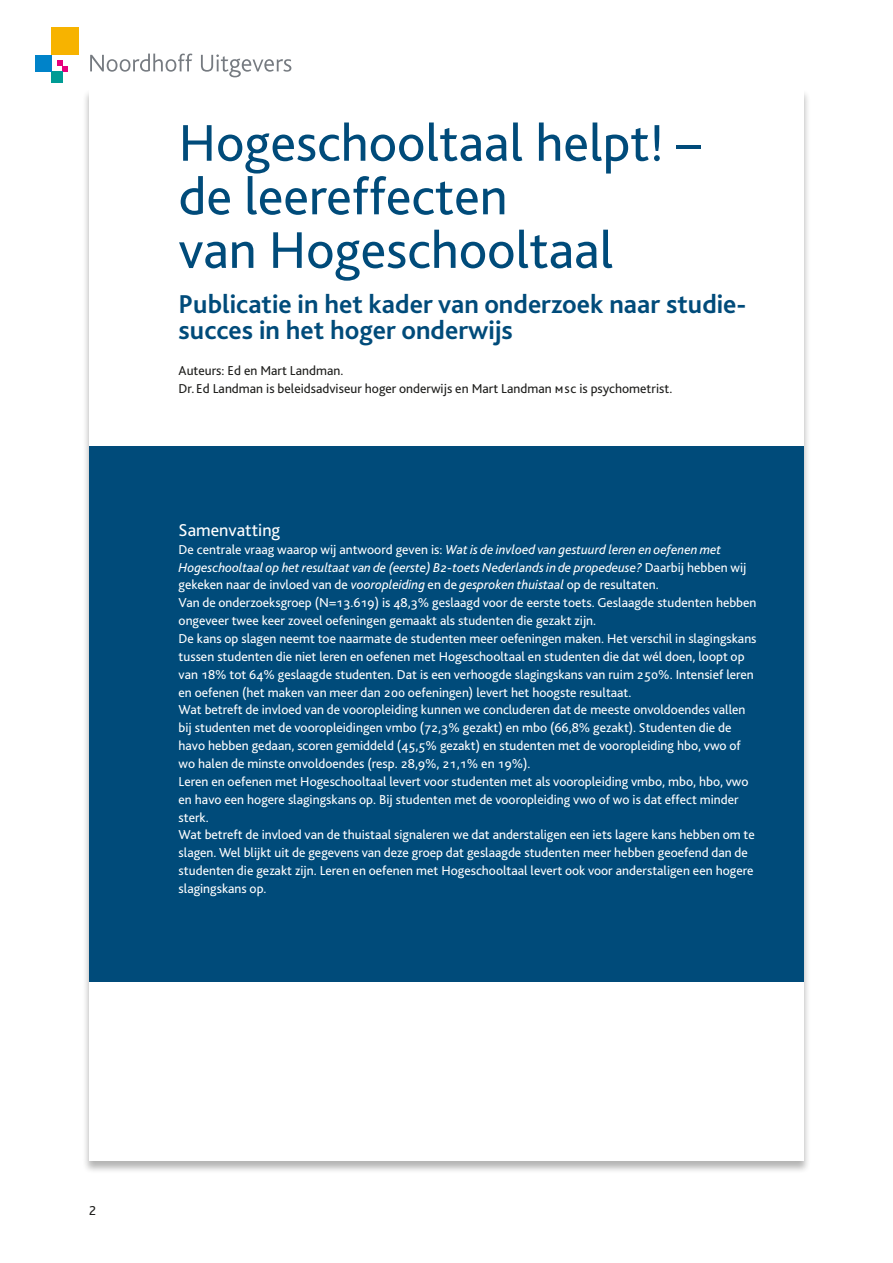
<style>
.page{position:relative;width:893px;height:1263px;background:#fff}
.page>*{position:absolute;margin:0;border:0;box-sizing:border-box;transform-origin:0 0}
.t1{font:54px/53.6px "Bliss 2";color:#004b7a}
.t2{font:700 27px/26.8px "Bliss 2";color:#004b7a}
.t3{font:18px "Bliss 2";color:#fff}
.t4{font:13.5px/17.9px "Bliss 2";color:#fff}
.t5{font:13.5px/17.9px "Bliss 2";color:#1d1d1b}
.s1{font-style:italic}
</style>
<div class="page">
<div style="left:82px;top:89px;width:729px;height:1085px;background:#1d1d1b;opacity:.33"></div>
<div style="left:89px;top:89px;width:715px;height:1072px;background:#fff"></div>
<svg style="left:57px;top:60px;width:11px;height:11px"></svg>
<div style="left:51px;top:71px;width:12px;height:11px;background:#009c95"></div>
<div style="left:35px;top:55px;width:16px;height:16px;background:#0083c9"></div>
<div style="left:51px;top:27px;width:28px;height:28px;background:#f7b300"></div>
<svg style="left:90px;top:54px;width:102px;height:18px"></svg>
<svg style="left:201px;top:54px;width:90px;height:23px"></svg>
<div style="left:89px;top:446px;width:715px;height:536px;background:#004b7a"></div>
<h1 class="t1" style="left:179px;top:116px;width:523px">Hogeschooltaal helpt! – de leereffecten<br>van Hogeschooltaal</h1>
<h2 class="t2" style="left:179px;top:290px;width:569px">Publicatie in het kader van onderzoek naar studie&shy;succes in het hoger onderwijs</h2>
<p class="t5" style="left:179px;top:362px;width:495px">Auteurs: Ed en Mart Landman.<br>Dr. Ed Landman is beleidsadviseur hoger onderwijs en Mart Landman MSc is psychometrist.</p>
<h3 class="t3" style="left:179px;top:519px;width:103px">Samenvatting</h3>
<p class="t4" style="left:179px;top:540px;width:579px">De centrale vraag waarop wij antwoord geven is: <span class="s1">Wat is de invloed van gestuurd leren en oefenen met Hogeschooltaal op het resultaat van de (eerste) B2-toets Nederlands in de propedeuse?</span> Daarbij hebben wij gekeken naar de invloed van de <span class="s1">vooropleiding</span> en de <span class="s1">gesproken thuistaal</span> op de resultaten.<br>Van de onderzoeksgroep (N=13.619) is 48,3% geslaagd voor de eerste toets. Geslaagde studenten hebben ongeveer twee keer zoveel oefeningen gemaakt als studenten die gezakt zijn.<br>De kans op slagen neemt toe naarmate de studenten meer oefeningen maken. Het verschil in slagingskans tussen studenten die niet leren en oefenen met Hogeschooltaal en studenten die dat wél doen, loopt op van 18% tot 64% geslaagde studenten. Dat is een verhoogde slagingskans van ruim 250%. Intensief leren en oefenen (het maken van meer dan 200 oefeningen) levert het hoogste resultaat.<br>Wat betreft de invloed van de vooropleiding kunnen we concluderen dat de meeste onvoldoendes vallen bij studenten met de vooropleidingen vmbo (72,3% gezakt) en mbo (66,8% gezakt). Studenten die de havo hebben gedaan, scoren gemiddeld (45,5% gezakt) en studenten met de vooropleiding hbo, vwo of wo halen de minste onvoldoendes (resp. 28,9%, 21,1% en 19%).<br>Leren en oefenen met Hogeschooltaal levert voor studenten met als vooropleiding vmbo, mbo, hbo, vwo en havo een hogere slagingskans op. Bij studenten met de vooropleiding vwo of wo is dat effect minder sterk.<br>Wat betreft de invloed van de thuistaal signaleren we dat anderstaligen een iets lagere kans hebben om te slagen. Wel blijkt uit de gegevens van deze groep dat geslaagde studenten meer hebben geoefend dan de studenten die gezakt zijn. Leren en oefenen met Hogeschooltaal levert ook voor anderstaligen een hogere slagingskans op.</p>
<p class="t5" style="left:89px;top:1201px;width:8px">2</p>
</div>
